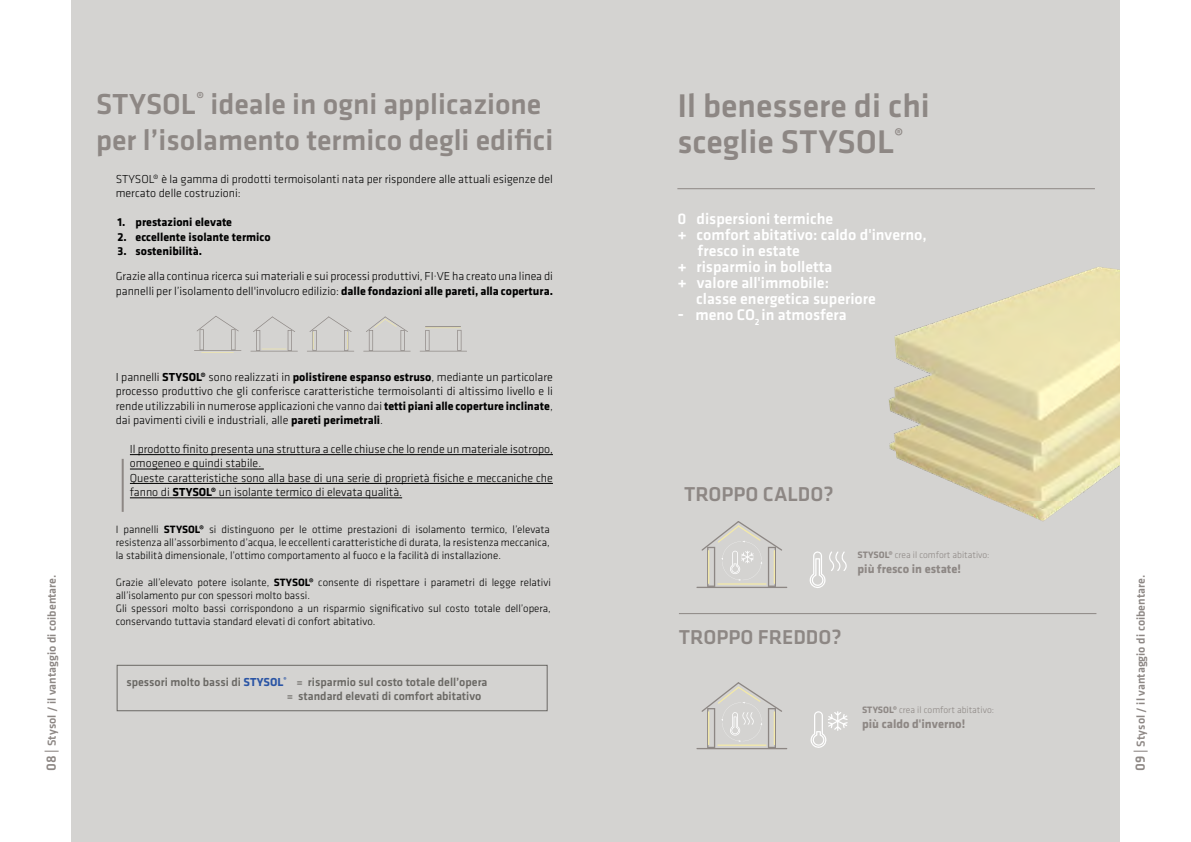
<style>
.page{position:relative;width:1191px;height:842px;background:#fff}
.page>*{position:absolute;margin:0;border:0;box-sizing:border-box;transform-origin:0 0}
.t1{font:500 34px/36px "Klavika";color:#8d8784}
.t2{font:500 30px/36px "Klavika";color:#8d8784}
.t3{font:500 20.8px "Klavika";color:#8d8784}
.t4{font:500 16px "Klavika";color:#fff}
.t5{font:700 12.5px "Klavika";color:#8d8784}
.t6{font:300 12px/14.4px "Klavika";color:#000}
.t7{font:500 12px/14.4px "Klavika";color:#6a6864}
.t8{font:500 12px "Klavika";color:#8d8784}
.t9{font:700 12px "Klavika";color:#000}
.t10{font:300 11px/13.2px "Klavika";color:#000;text-align:justify}
.t11{font:300 9.6px "Klavika";color:#8d8784}
.s1{font-weight:700}
.s2{font-size:18px}
.s3{font-size:14px}
.s4{font-weight:700;color:#2b55a5}
</style>
<div class="page">
<div style="left:71px;top:0;width:1048px;height:842px;background:#d4d3d1"></div>
<hr style="left:677px;top:188px;width:418px;height:1px;background:#8d8784">
<hr style="left:696px;top:748px;width:91px;height:1px;background:#8d8784">
<hr style="left:696px;top:587px;width:91px;height:1px;background:#8d8784">
<hr style="left:679px;top:613px;width:417px;height:1px;background:#8d8784">
<svg style="left:809px;top:551px;width:38px;height:37px"></svg>
<svg style="left:701px;top:682px;width:81px;height:66px"></svg>
<svg style="left:810px;top:711px;width:37px;height:37px"></svg>
<svg style="left:701px;top:521px;width:81px;height:66px"></svg>
<hr style="left:130px;top:454px;width:423px;height:1px;background:#000">
<hr style="left:130px;top:469px;width:134px;height:1px;background:#000">
<hr style="left:130px;top:483px;width:423px;height:1px;background:#000">
<hr style="left:130px;top:498px;width:272px;height:1px;background:#000">
<hr style="left:122px;top:459px;width:2px;height:53px;background:#8d8784">
<hr style="left:363px;top:351px;width:47px;height:1px;background:#8d8784">
<svg style="left:366px;top:317px;width:42px;height:34px"></svg>
<hr style="left:307px;top:351px;width:47px;height:1px;background:#8d8784">
<svg style="left:309px;top:317px;width:42px;height:34px"></svg>
<svg style="left:197px;top:316px;width:42px;height:34px"></svg>
<svg style="left:253px;top:317px;width:42px;height:34px"></svg>
<hr style="left:194px;top:350px;width:47px;height:1px;background:#8d8784">
<hr style="left:250px;top:351px;width:48px;height:1px;background:#8d8784">
<hr style="left:420px;top:351px;width:47px;height:1px;background:#8d8784">
<svg style="left:425px;top:326px;width:36px;height:25px"></svg>
<hr style="left:201px;top:352px;width:33px;height:1px;background:#f3e9a9">
<div style="left:117px;top:665px;width:430px;height:46px;border:1px solid #6a6864"></div>
<img style="left:888px;top:266px;width:231px;height:256px">
<h2 class="t2" style="left:96px;top:87px;width:458px">STYSOL<sup>®</sup> ideale in ogni applicazione per l’isolamento termico degli edifici</h2>
<p class="t6" style="left:116px;top:172px;width:439px">STYSOL® è la gamma di prodotti termoisolanti nata per rispondere alle attuali esigenze del mercato delle costruzioni:</p>
<p class="t9" style="left:118px;top:216px;width:116px">1. prestazioni elevate</p>
<p class="t9" style="left:118px;top:230px;width:155px">2. eccellente isolante termico</p>
<p class="t9" style="left:118px;top:245px;width:86px">3. sostenibilità.</p>
<p class="t6" style="left:116px;top:269px;width:439px">Grazie alla continua ricerca sui materiali e sui processi produttivi, FI·VE ha creato una linea di pannelli per l’isolamento dell'involucro edilizio: <span class="s1">dalle fondazioni alle pareti, alla copertura.</span></p>
<p class="t6" style="left:116px;top:370px;width:439px;text-align:justify">I pannelli <span class="s1">STYSOL®</span> sono realizzati in <span class="s1">polistirene espanso estruso</span>, mediante un particolare processo produttivo che gli conferisce caratteristiche termoisolanti di altissimo livello e li rende utilizzabili in numerose applicazioni che vanno dai <span class="s1">tetti piani alle coperture inclinate</span>, dai pavimenti civili e industriali, alle <span class="s1">pareti perimetrali</span>.</p>
<p class="t6" style="left:130px;top:442px;width:424px">Il prodotto finito presenta una struttura a celle chiuse che lo rende un materiale isotropo, omogeneo e quindi stabile.<br>Queste caratteristiche sono alla base di una serie di proprietà fisiche e meccaniche che fanno di <span class="s1">STYSOL®</span> un isolante termico di elevata qualità.</p>
<h1 class="t1" style="left:677px;top:89px;width:254px">Il benessere di chi sceglie STYSOL<sup>®</sup></h1>
<h3 class="t4" style="left:677px;top:210px;width:157px">0 dispersioni termiche</h3>
<h3 class="t4" style="left:677px;top:226px;width:251px"><span class="s2">+</span> comfort abitativo: caldo d'inverno,</h3>
<h3 class="t4" style="left:697px;top:242px;width:104px">fresco in estate</h3>
<h3 class="t4" style="left:677px;top:258px;width:156px"><span class="s2">+</span> risparmio in bolletta</h3>
<h3 class="t4" style="left:677px;top:274px;width:153px"><span class="s2">+</span> valore all'immobile:</h3>
<h3 class="t4" style="left:696px;top:290px;width:181px">classe energetica superiore</h3>
<h3 class="t4" style="left:677px;top:306px;width:171px"><span class="s2">-</span> meno CO<sub>2</sub> in atmosfera</h3>
<h3 class="t3" style="left:684px;top:483px;width:151px">TROPPO CALDO?</h3>
<p class="t10" style="left:116px;top:523px;width:436px">I pannelli <span class="s1">STYSOL®</span> si distinguono per le ottime prestazioni di isolamento termico, l’elevata resistenza all’assorbimento d’acqua, le eccellenti caratteristiche di durata, la resistenza meccanica, la stabilità dimensionale, l’ottimo comportamento al fuoco e la facilità di installazione.</p>
<p class="t10" style="left:116px;top:576px;width:437px;text-align:left">Grazie all’elevato potere isolante, <span class="s1">STYSOL®</span> consente di rispettare i parametri di legge relativi all’isolamento pur con spessori molto bassi.<br>Gli spessori molto bassi corrispondono a un risparmio significativo sul costo totale dell’opera, conservando tuttavia standard elevati di confort abitativo.</p>
<p class="t11" style="left:857px;top:549px;width:133px"><span class="s1">STYSOL®</span> crea il comfort abitativo:</p>
<p class="t5" style="left:857px;top:562px;width:105px">più fresco in estate!</p>
<p class="t8" style="left:45px;top:771px;width:198px;rotate:-90deg"><span class="s3">08 |</span> Stysol / il vantaggio di coibentare.</p>
<p class="t8" style="left:1134px;top:771px;width:198px;rotate:-90deg"><span class="s3">09 |</span> Stysol / il vantaggio di coibentare.</p>
<h3 class="t3" style="left:679px;top:626px;width:164px">TROPPO FREDDO?</h3>
<p class="t7" style="left:287px;top:675px;width:202px;text-indent:-160px">spessori molto bassi di <span class="s4">STYSOL</span><sup>®</sup> = risparmio sul costo totale dell’opera = standard elevati di comfort abitativo</p>
<p class="t11" style="left:862px;top:704px;width:133px"><span class="s1">STYSOL®</span> crea il comfort abitativo:</p>
<p class="t5" style="left:862px;top:717px;width:105px">più caldo d'inverno!</p>
</div>
